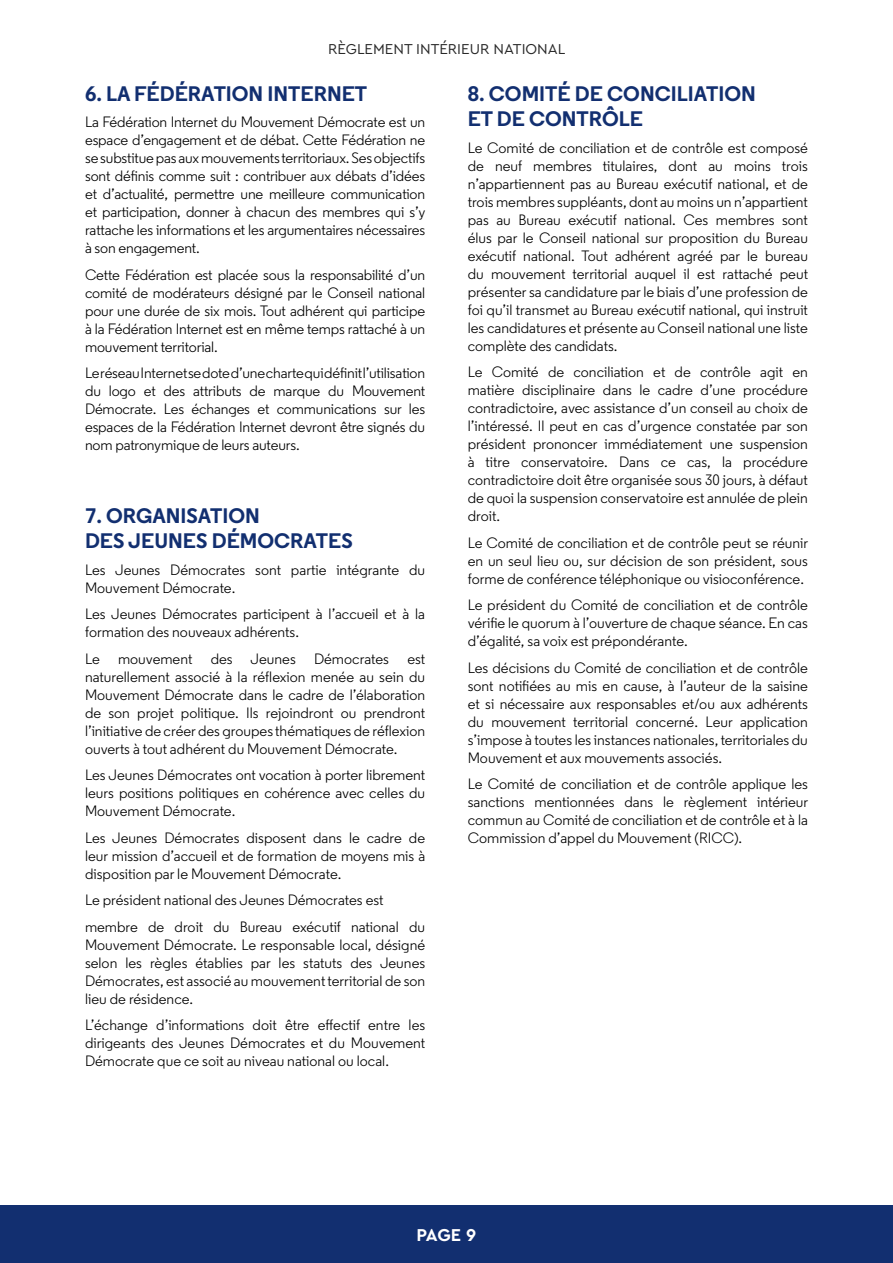
<style>
.page{position:relative;width:893px;height:1263px;background:#fff}
.page>*{position:absolute;margin:0;border:0;box-sizing:border-box;transform-origin:0 0}
.t1{font:700 21px/25.2px "Regular";color:#122f70}
.t2{font:700 18px "Cera Pro";color:#fff}
.t3{font:15px/18px "Regular";color:#000;text-align:justify}
.t4{font:15px "Cera Pro";color:#292929}
</style>
<div class="page">
<div style="left:0;top:1205px;width:893px;height:58px;background:#122f70"></div>
<p class="t4" style="left:328px;top:39px;width:239px">RÈGLEMENT INTÉRIEUR NATIONAL</p>
<h1 class="t1" style="left:85px;top:81px;width:284px">6. LA FÉDÉRATION INTERNET</h1>
<p class="t3" style="left:85px;top:113px;width:342px">La Fédération Internet du Mouvement Démocrate est un espace d’engagement et de débat. Cette Fédération ne se substitue pas aux mouvements territoriaux. Ses objectifs sont définis comme suit : contribuer aux débats d’idées et d’actualité, permettre une meilleure communication et participation, donner à chacun des membres qui s’y rattache les informations et les argumentaires nécessaires à son engagement.</p>
<p class="t3" style="left:85px;top:266px;width:342px">Cette Fédération est placée sous la responsabilité d’un comité de modérateurs désigné par le Conseil national pour une durée de six mois. Tout adhérent qui participe à la Fédération Internet est en même temps rattaché à un mouvement territorial.</p>
<p class="t3" style="left:85px;top:364px;width:342px">Le réseau Internet se dote d’une charte qui définit l’utilisation du logo et des attributs de marque du Mouvement Démocrate. Les échanges et communications sur les espaces de la Fédération Internet devront être signés du nom patronymique de leurs auteurs.</p>
<h1 class="t1" style="left:85px;top:503px;width:269px">7. ORGANISATION<br>DES JEUNES DÉMOCRATES</h1>
<p class="t3" style="left:85px;top:561px;width:342px">Les Jeunes Démocrates sont partie intégrante du<br>Mouvement Démocrate.</p>
<p class="t3" style="left:85px;top:605px;width:342px">Les Jeunes Démocrates participent à l’accueil et à la formation des nouveaux adhérents.</p>
<p class="t3" style="left:85px;top:650px;width:342px">Le mouvement des Jeunes Démocrates est naturellement associé à la réflexion menée au sein du Mouvement Démocrate dans le cadre de l’élaboration de son projet politique. Ils rejoindront ou prendront l’initiative de créer des groupes thématiques de réflexion ouverts à tout adhérent du Mouvement Démocrate.</p>
<p class="t3" style="left:85px;top:766px;width:342px">Les Jeunes Démocrates ont vocation à porter librement leurs positions politiques en cohérence avec celles du Mouvement Démocrate.</p>
<p class="t3" style="left:85px;top:829px;width:342px">Les Jeunes Démocrates disposent dans le cadre de leur mission d’accueil et de formation de moyens mis à disposition par le Mouvement Démocrate.</p>
<p class="t3" style="left:85px;top:887px;width:342px;line-height:26.5px">Le président national des Jeunes Démocrates est membre de droit du Bureau exécutif national du</p>
<p class="t3" style="left:85px;top:936px;width:342px">Mouvement Démocrate. Le responsable local, désigné selon les règles établies par les statuts des Jeunes Démocrates, est associé au mouvement territorial de son lieu de résidence.</p>
<p class="t3" style="left:85px;top:1016px;width:342px">L’échange d’informations doit être effectif entre les dirigeants des Jeunes Démocrates et du Mouvement Démocrate que ce soit au niveau national ou local.</p>
<h1 class="t1" style="left:468px;top:81px;width:290px">8. COMITÉ DE CONCILIATION<br>ET DE CONTRÔLE</h1>
<p class="t3" style="left:468px;top:138px;width:342px">Le Comité de conciliation et de contrôle est composé de neuf membres titulaires, dont au moins trois n’appartiennent pas au Bureau exécutif national, et de trois membres suppléants, dont au moins un n’appartient pas au Bureau exécutif national. Ces membres sont élus par le Conseil national sur proposition du Bureau exécutif national. Tout adhérent agréé par le bureau du mouvement territorial auquel il est rattaché peut présenter sa candidature par le biais d’une profession de foi qu’il transmet au Bureau exécutif national, qui instruit les candidatures et présente au Conseil national une liste complète des candidats.</p>
<p class="t3" style="left:468px;top:363px;width:342px">Le Comité de conciliation et de contrôle agit en matière disciplinaire dans le cadre d’une procédure contradictoire, avec assistance d’un conseil au choix de l’intéressé. Il peut en cas d’urgence constatée par son président prononcer immédiatement une suspension à titre conservatoire. Dans ce cas, la procédure contradictoire doit être organisée sous 30 jours, à défaut de quoi la suspension conservatoire est annulée de plein droit.</p>
<p class="t3" style="left:468px;top:533px;width:342px">Le Comité de conciliation et de contrôle peut se réunir en un seul lieu ou, sur décision de son président, sous forme de conférence téléphonique ou visioconférence.</p>
<p class="t3" style="left:468px;top:596px;width:342px">Le président du Comité de conciliation et de contrôle vérifie le quorum à l’ouverture de chaque séance. En cas d’égalité, sa voix est prépondérante.</p>
<p class="t3" style="left:468px;top:658px;width:342px">Les décisions du Comité de conciliation et de contrôle sont notifiées au mis en cause, à l’auteur de la saisine et si nécessaire aux responsables et/ou aux adhérents du mouvement territorial concerné. Leur application s’impose à toutes les instances nationales, territoriales du Mouvement et aux mouvements associés.</p>
<p class="t3" style="left:468px;top:775px;width:342px">Le Comité de conciliation et de contrôle applique les sanctions mentionnées dans le règlement intérieur commun au Comité de conciliation et de contrôle et à la Commission d’appel du Mouvement (RICC).</p>
<p class="t2" style="left:417px;top:1223px;width:61px">PAGE 9</p>
</div>
